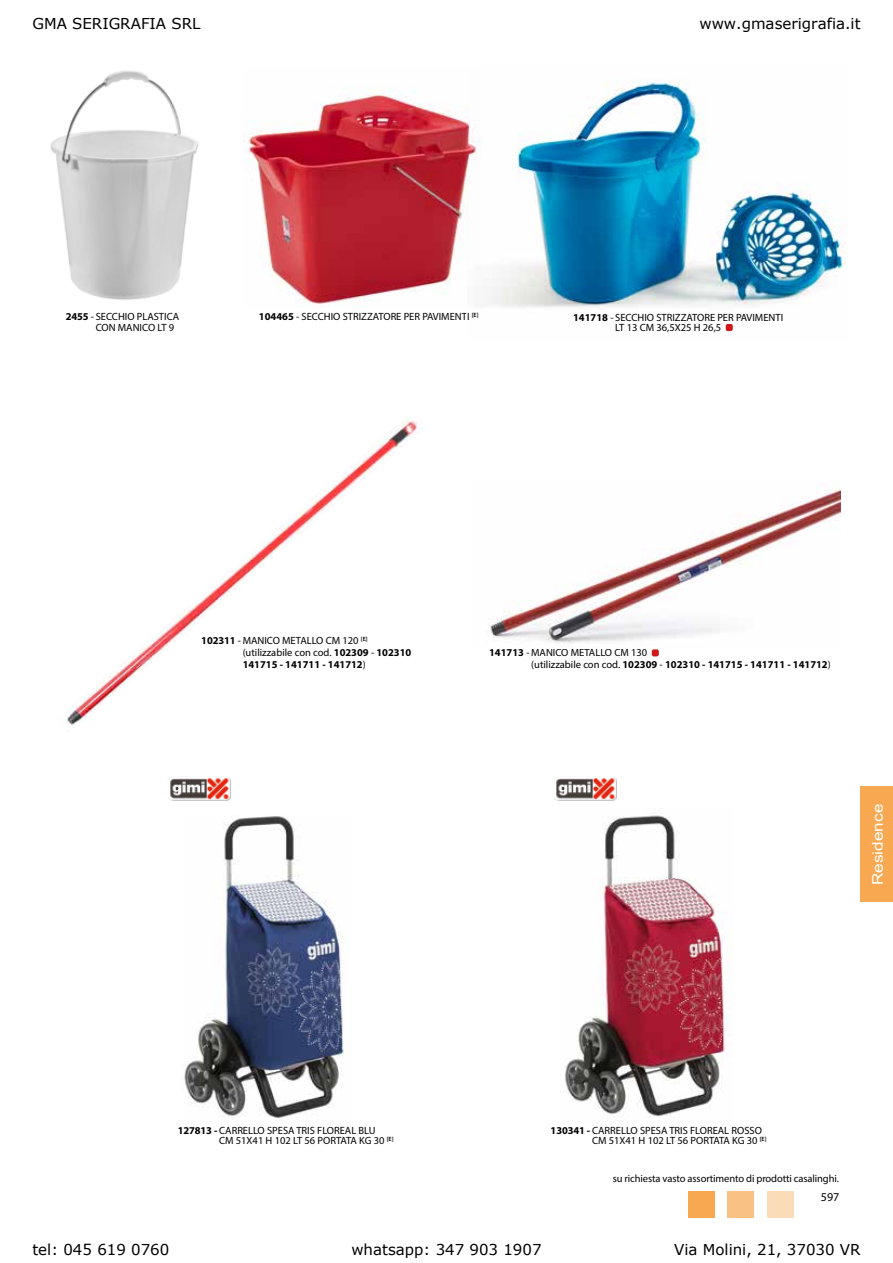
<style>
.page{position:relative;width:893px;height:1263px;background:#fff}
.page>*{position:absolute;margin:0;border:0;box-sizing:border-box;transform-origin:0 0}
.t1{font:15px "Verdana";color:#000}
.t2{font:14.7px "Arial Narrow";color:#fff;scale:1.43 1}
.t3{font:12px "Myriad Pro";color:#000}
.t4{font:10.5px/10.5px "Myriad Pro";color:#000}
.s1{font-weight:700}
</style>
<div class="page">
<img style="left:50px;top:70px;width:149px;height:230px">
<div style="left:652px;top:649px;width:7px;height:7px;background:#cd1719;border-radius:2px"></div>
<img style="left:66px;top:417px;width:359px;height:315px">
<img style="left:243px;top:90px;width:225px;height:214px">
<img style="left:490px;top:486px;width:351px;height:158px">
<img style="left:468px;top:79px;width:378px;height:253px">
<div style="left:726px;top:324px;width:7px;height:7px;background:#cd1719;border-radius:2px"></div>
<img style="left:168px;top:777px;width:63px;height:24px">
<img style="left:554px;top:777px;width:63px;height:24px">
<img style="left:565px;top:815px;width:166px;height:302px">
<img style="left:184px;top:816px;width:160px;height:302px">
<div style="left:860px;top:786px;width:33px;height:115px;background:#f7a850"></div>
<div style="left:688px;top:1191px;width:27px;height:27px;background:#f7a850"></div>
<div style="left:728px;top:1191px;width:26px;height:27px;background:#f9c284"></div>
<div style="left:767px;top:1191px;width:27px;height:27px;background:#fbdcb9"></div>
<h1 class="t1" style="left:32px;top:14px;width:170px">GMA SERIGRAFIA SRL</h1>
<h1 class="t1" style="left:699px;top:14px;width:163px">www.gmaserigrafia.it</h1>
<p class="t4" style="left:96px;top:311px;width:85px;text-indent:-30px"><span class="s1">2455</span> - SECCHIO PLASTICA<br>CON MANICO LT 9</p>
<p class="t4" style="left:259px;top:311px;width:221px"><span class="s1">104465</span> - SECCHIO STRIZZATORE PER PAVIMENTI <sup>[E]</sup></p>
<p class="t4" style="left:615px;top:312px;width:169px;text-indent:-42px"><span class="s1">141718</span> - SECCHIO STRIZZATORE PER PAVIMENTI<br>LT 13 CM 36,5X25 H 26,5</p>
<p class="t4" style="left:243px;top:635px;width:170px;line-height:12px;text-indent:-41px"><span class="s1">102311</span> - MANICO METALLO CM 120 <sup>[E] </sup>(utilizzabile con cod. <span class="s1">102309</span> - <span class="s1">102310<br>141715 - 141711 - 141712</span>)</p>
<p class="t4" style="left:531px;top:647px;width:301px;line-height:12px;text-indent:-42px"><span class="s1">141713</span> - MANICO METALLO CM 130<br>(utilizzabile con cod. <span class="s1">102309</span> - <span class="s1">102310 - 141715 - 141711 - 141712</span>)</p>
<h2 class="t2" style="left:867px;top:885px;width:58px;rotate:-90deg">Residence</h2>
<p class="t4" style="left:219px;top:1125px;width:176px;text-indent:-41px"><span class="s1">127813 -</span> CARRELLO SPESA TRIS FLOREAL BLU<br>CM 51X41 H 102 LT 56 PORTATA KG 30 <sup>[E]</sup></p>
<p class="t4" style="left:592px;top:1125px;width:176px;text-indent:-41px"><span class="s1">130341 -</span> CARRELLO SPESA TRIS FLOREAL ROSSO<br>CM 51X41 H 102 LT 56 PORTATA KG 30 <sup>[E]</sup></p>
<p class="t4" style="left:613px;top:1173px;width:228px">su richiesta vasto assortimento di prodotti casalinghi.</p>
<p class="t3" style="left:821px;top:1190px;width:20px">597</p>
<h1 class="t1" style="left:32px;top:1240px;width:138px">tel: 045 619 0760</h1>
<h1 class="t1" style="left:351px;top:1240px;width:192px">whatsapp: 347 903 1907</h1>
<h1 class="t1" style="left:674px;top:1240px;width:188px">Via Molini, 21, 37030 VR</h1>
</div>
